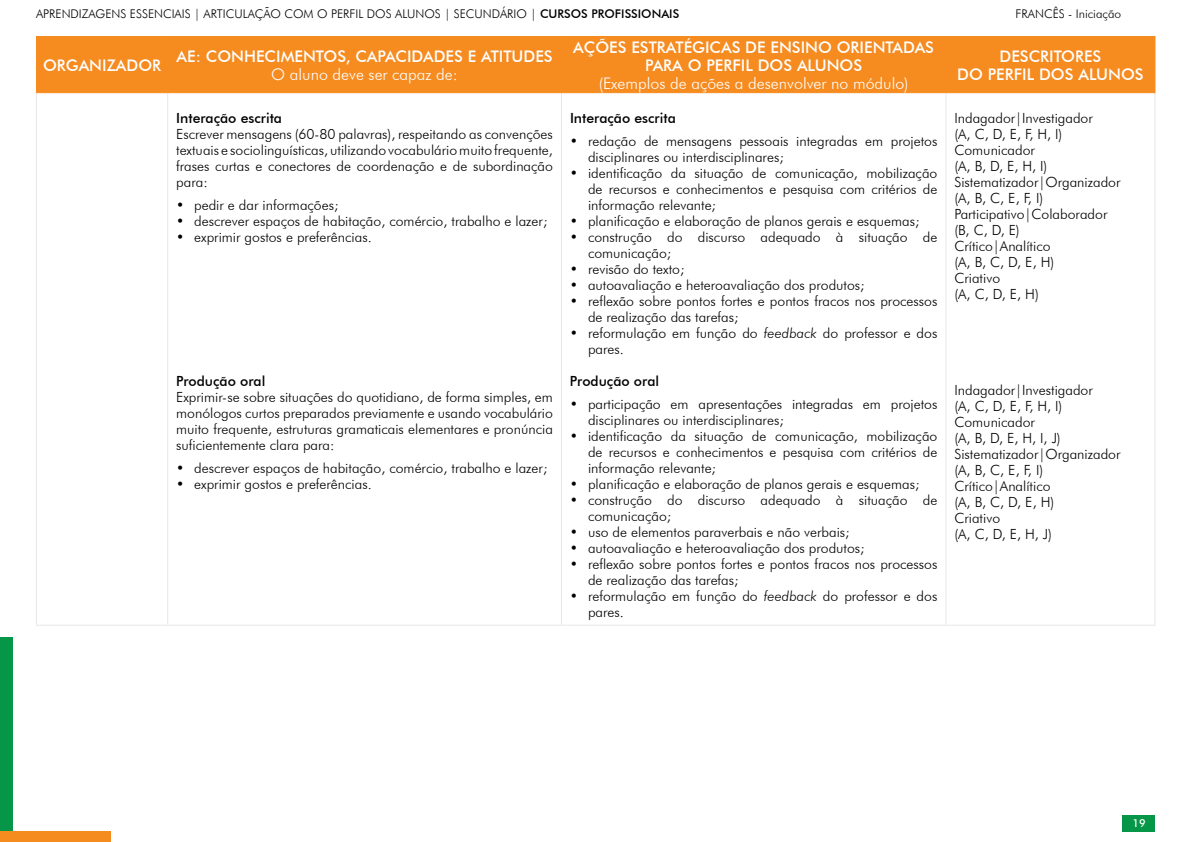
<style>
.page{position:relative;width:1191px;height:842px;background:#fff}
.page>*{position:absolute;margin:0;border:0;box-sizing:border-box;transform-origin:0 0}
.t1{font:500 16px/18px "Futura BT";color:#fff;text-align:center}
.t2{font:300 14px/16px "Futura BT";color:#000}
.t3{font:300 12px "Futura BT";color:#000}
.t4{font:500 11px "Futura BT";color:#fff}
.s1{font-weight:500}
.s2{font-weight:300}
.s3{font-style:italic}
</style>
<div class="page">
<div style="left:0;top:637px;width:12px;height:205px;background:#059647"></div>
<div style="left:0;top:831px;width:110px;height:11px;background:#f58c1f"></div>
<div style="left:37px;top:37px;width:1117px;height:55px;background:#f68b20"></div>
<hr style="left:36px;top:93px;width:1px;height:532px;background:#e6e7e8">
<hr style="left:167px;top:93px;width:1px;height:532px;background:#e6e7e8">
<hr style="left:561px;top:93px;width:1px;height:532px;background:#e6e7e8">
<hr style="left:945px;top:93px;width:1px;height:532px;background:#e6e7e8">
<hr style="left:1154px;top:93px;width:1px;height:532px;background:#e6e7e8">
<hr style="left:36px;top:625px;width:132px;height:1px;background:#e6e7e8">
<hr style="left:168px;top:625px;width:393px;height:1px;background:#e6e7e8">
<hr style="left:561px;top:625px;width:385px;height:1px;background:#e6e7e8">
<hr style="left:946px;top:625px;width:209px;height:1px;background:#e6e7e8">
<hr style="left:36px;top:36px;width:132px;height:1px;background:#f68b20">
<hr style="left:36px;top:37px;width:1px;height:55px;background:#f68b20">
<hr style="left:168px;top:36px;width:393px;height:1px;background:#f68b20">
<hr style="left:167px;top:37px;width:1px;height:55px;background:#f68b20">
<hr style="left:561px;top:36px;width:385px;height:1px;background:#f68b20">
<hr style="left:561px;top:37px;width:1px;height:55px;background:#f68b20">
<hr style="left:946px;top:36px;width:209px;height:1px;background:#f68b20">
<hr style="left:945px;top:37px;width:1px;height:55px;background:#f68b20">
<hr style="left:1154px;top:37px;width:1px;height:55px;background:#f68b20">
<hr style="left:36px;top:92px;width:132px;height:1px;background:#f68b20">
<hr style="left:168px;top:92px;width:393px;height:1px;background:#f68b20">
<hr style="left:561px;top:92px;width:385px;height:1px;background:#f68b20">
<hr style="left:946px;top:92px;width:209px;height:1px;background:#f68b20">
<div style="left:1122px;top:815px;width:33px;height:16px;background:#059647"></div>
<p class="t3" style="left:36px;top:7px;width:645px">APRENDIZAGENS ESSENCIAIS | ARTICULAÇÃO COM O PERFIL DOS ALUNOS | SECUNDÁRIO | <span class="s1">CURSOS PROFISSIONAIS</span></p>
<p class="t3" style="left:1015px;top:7px;width:107px">FRANCÊS - Iniciação</p>
<p class="t1" style="left:43px;top:56px;width:120px">ORGANIZADOR</p>
<p class="t1" style="left:176px;top:47px;width:378px">AE: CONHECIMENTOS, CAPACIDADES E ATITUDES<br><span class="s2">O aluno deve ser capaz de:</span></p>
<p class="t1" style="left:573px;top:38px;width:362px">AÇÕES ESTRATÉGICAS DE ENSINO ORIENTADAS<br>PARA O PERFIL DOS ALUNOS<br><span class="s2">(Exemplos de ações a desenvolver no módulo)</span></p>
<p class="t1" style="left:957px;top:47px;width:188px">DESCRITORES<br>DO PERFIL DOS ALUNOS</p>
<p class="t2" style="left:176px;top:110px;width:378px"><span class="s1">Interação escrita<br></span>Escrever mensagens (60-80 palavras), respeitando as convenções textuais e sociolinguísticas, utilizando vocabulário muito frequente, frases curtas e conectores de coordenação e de subordinação para:</p>
<p class="t2" style="left:194px;top:197px;width:355px">pedir e dar informações;<br>descrever espaços de habitação, comércio, trabalho e lazer; exprimir gostos e preferências.</p>
<p class="t2" style="left:954px;top:110px;width:168px">Indagador|Investigador<br>(A, C, D, E, F, H, I)<br>Comunicador<br>(A, B, D, E, H, I)<br>Sistematizador|Organizador (A, B, C, E, F, I)<br>Participativo|Colaborador (B, C, D, E)<br>Crítico|Analítico<br>(A, B, C, D, E, H)<br>Criativo<br>(A, C, D, E, H)</p>
<p class="t2" style="left:588px;top:107px;width:351px;line-height:23px;text-indent:-18px"><span class="s1">Interação escrita<br></span>redação de mensagens pessoais integradas em projetos</p>
<p class="t2" style="left:588px;top:149px;width:351px">disciplinares ou interdisciplinares;<br>identificação da situação de comunicação, mobilização de recursos e conhecimentos e pesquisa com critérios de informação relevante;<br>planificação e elaboração de planos gerais e esquemas; construção do discurso adequado à situação de comunicação;<br>revisão do texto;<br>autoavaliação e heteroavaliação dos produtos;<br>reflexão sobre pontos fortes e pontos fracos nos processos de realização das tarefas;<br>reformulação em função do <span class="s3">feedback</span> do professor e dos pares.</p>
<p class="t2" style="left:588px;top:370px;width:351px;line-height:23px;text-indent:-18px"><span class="s1">Produção oral<br></span>participação em apresentações integradas em projetos</p>
<p class="t2" style="left:588px;top:412px;width:351px">disciplinares ou interdisciplinares;<br>identificação da situação de comunicação, mobilização de recursos e conhecimentos e pesquisa com critérios de informação relevante;<br>planificação e elaboração de planos gerais e esquemas; construção do discurso adequado à situação de comunicação;<br>uso de elementos paraverbais e não verbais;<br>autoavaliação e heteroavaliação dos produtos;<br>reflexão sobre pontos fortes e pontos fracos nos processos de realização das tarefas;<br>reformulação em função do <span class="s3">feedback</span> do professor e dos pares.</p>
<p class="t2" style="left:570px;top:133px;width:10px">•</p>
<p class="t2" style="left:570px;top:165px;width:10px">•</p>
<p class="t2" style="left:176px;top:197px;width:10px;text-align:justify">• • •</p>
<p class="t2" style="left:570px;top:213px;width:10px">• •</p>
<p class="t2" style="left:570px;top:261px;width:10px;text-align:justify">• • •</p>
<p class="t2" style="left:570px;top:325px;width:10px">•</p>
<p class="t2" style="left:176px;top:373px;width:378px"><span class="s1">Produção oral<br></span>Exprimir-se sobre situações do quotidiano, de forma simples, em monólogos curtos preparados previamente e usando vocabulário muito frequente, estruturas gramaticais elementares e pronúncia suficientemente clara para:</p>
<p class="t2" style="left:194px;top:460px;width:355px">descrever espaços de habitação, comércio, trabalho e lazer; exprimir gostos e preferências.</p>
<p class="t2" style="left:954px;top:382px;width:168px">Indagador|Investigador<br>(A, C, D, E, F, H, I)<br>Comunicador<br>(A, B, D, E, H, I, J)<br>Sistematizador|Organizador (A, B, C, E, F, I)<br>Crítico|Analítico<br>(A, B, C, D, E, H)<br>Criativo<br>(A, C, D, E, H, J)</p>
<p class="t2" style="left:570px;top:396px;width:10px">•</p>
<p class="t2" style="left:570px;top:428px;width:10px">•</p>
<p class="t2" style="left:176px;top:460px;width:10px">• •</p>
<p class="t2" style="left:570px;top:476px;width:10px">• •</p>
<p class="t2" style="left:570px;top:524px;width:10px;text-align:justify">• • •</p>
<p class="t2" style="left:570px;top:588px;width:10px">•</p>
<p class="t4" style="left:1132px;top:817px;width:7px">19</p>
</div>
